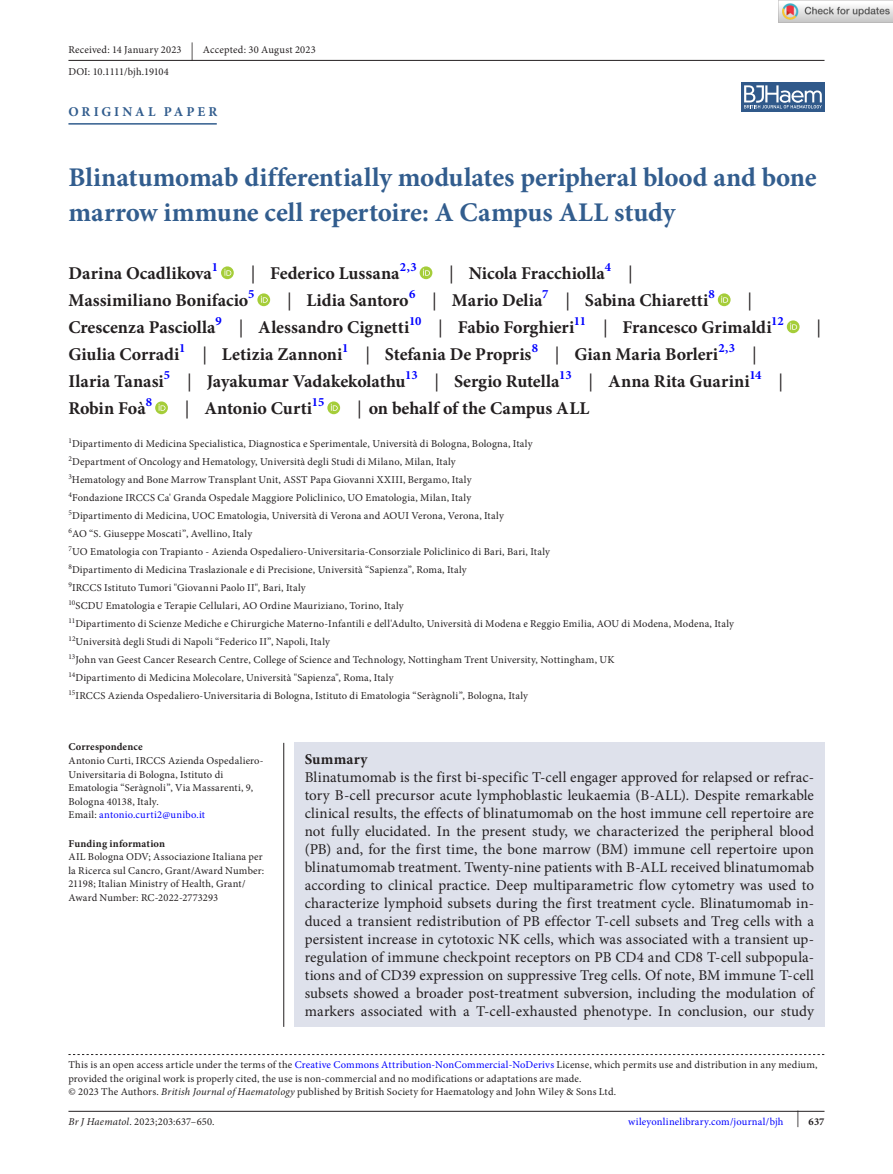
<style>
.page{position:relative;width:893px;height:1174px;background:#fff}
.page>*{position:absolute;margin:0;border:0;box-sizing:border-box;transform-origin:0 0}
.t1{font:700 27px/34.5px "Minion Pro";letter-spacing:-.005em;color:#325d8e}
.t2{font:700 18px "Minion Pro";color:#231f20}
.t3{font:18px "Minion Pro";color:#231f20}
.t4{font:15px/18px "Minion Pro";letter-spacing:.005em;color:#231f20;text-align:justify}
.t5{font:700 15px "Minion Pro";letter-spacing:.015em;color:#231f20}
.t6{font:700 13.5px "Minion Pro";letter-spacing:.21em;color:#325d8e}
.t7{font:700 12.6px "Minion Pro";letter-spacing:-.015em;color:#00f}
.t8{font:10.5px/18px "Minion Pro";letter-spacing:.015em;color:#231f20}
.t9{font:10.5px "Minion Pro";letter-spacing:.02em;color:#00f}
.t10{font:700 10.5px "Minion Pro";letter-spacing:.01em;color:#231f20}
.s1{font-size:18px}
.s2{font-weight:400}
.s3{color:#00f}
.s4{font-style:italic}
.s5{font-weight:700;color:#231f20}
</style>
<div class="page">
<hr style="left:68px;top:1111px;width:756px;height:1px;background:#231f20">
<div style="left:741px;top:82px;width:83px;height:30px;background:#30598a"></div>
<svg style="left:744px;top:85px;width:78px;height:23px"></svg>
<hr style="left:68px;top:123px;width:149px;height:2px;background:#325d8e">
<svg style="left:221px;top:266px;width:13px;height:13px"></svg>
<svg style="left:224px;top:269px;width:7px;height:7px"></svg>
<div style="left:420px;top:266px;width:12px;height:13px;background:#a5cd39;border-radius:50%"></div>
<svg style="left:423px;top:269px;width:7px;height:7px"></svg>
<svg style="left:257px;top:293px;width:13px;height:13px"></svg>
<svg style="left:261px;top:296px;width:7px;height:7px"></svg>
<svg style="left:718px;top:293px;width:13px;height:13px"></svg>
<svg style="left:721px;top:296px;width:7px;height:7px"></svg>
<svg style="left:787px;top:320px;width:12px;height:13px"></svg>
<svg style="left:790px;top:323px;width:7px;height:7px"></svg>
<svg style="left:155px;top:401px;width:13px;height:13px"></svg>
<svg style="left:159px;top:404px;width:6px;height:7px"></svg>
<svg style="left:327px;top:401px;width:13px;height:13px"></svg>
<svg style="left:331px;top:404px;width:7px;height:7px"></svg>
<hr style="left:68px;top:60px;width:756px;height:1px;background:#231f20">
<svg style="left:68px;top:1054px;width:756px;height:1px"></svg>
<div style="left:294px;top:743px;width:530px;height:283px;background:#dee1eb"></div>
<hr style="left:283px;top:743px;width:1px;height:283px;background:#231f20">
<img style="left:779px;top:0;width:114px;height:23px">
<p class="t8" style="left:68px;top:39px;width:249px;line-height:21.9px">Received: 14 January 2023 <span class="s1">|</span> Accepted: 30 August 2023<br>DOI: 10.1111/bjh.19104</p>
<p class="t6" style="left:69px;top:102px;width:150px">ORIGINAL PAPER</p>
<h1 class="t1" style="left:68px;top:160px;width:750px">Blinatumomab differentially modulates peripheral blood and bone marrow immune cell repertoire: A Campus ALL study</h1>
<h2 class="t2" style="left:68px;top:261px;width:145px">Darina Ocadlikova</h2>
<p class="t7" style="left:212px;top:258px;width:8px">1</p>
<h2 class="t2" style="left:251px;top:261px;width:150px"><span class="s2">|</span> Federico Lussana</h2>
<p class="t7" style="left:400px;top:258px;width:18px">2,3</p>
<h2 class="t2" style="left:449px;top:261px;width:157px"><span class="s2">|</span> Nicola Fracchiolla</h2>
<p class="t7" style="left:605px;top:258px;width:8px">4</p>
<h2 class="t3" style="left:628px;top:261px;width:6px">|</h2>
<h2 class="t2" style="left:68px;top:288px;width:181px">Massimiliano Bonifacio</h2>
<p class="t7" style="left:248px;top:285px;width:8px">5</p>
<h2 class="t2" style="left:287px;top:288px;width:123px"><span class="s2">|</span> Lidia Santoro</h2>
<p class="t7" style="left:409px;top:285px;width:8px">6</p>
<h2 class="t2" style="left:432px;top:288px;width:112px"><span class="s2">|</span> Mario Delia</h2>
<p class="t7" style="left:542px;top:285px;width:8px">7</p>
<h2 class="t2" style="left:565px;top:288px;width:145px"><span class="s2">|</span> Sabina Chiaretti</h2>
<p class="t7" style="left:708px;top:285px;width:8px">8</p>
<h2 class="t3" style="left:747px;top:288px;width:6px">|</h2>
<h2 class="t2" style="left:68px;top:315px;width:148px">Crescenza Pasciolla</h2>
<p class="t7" style="left:216px;top:312px;width:8px">9</p>
<h2 class="t2" style="left:239px;top:315px;width:172px"><span class="s2">|</span> Alessandro Cignetti</h2>
<p class="t7" style="left:409px;top:312px;width:14px">10</p>
<h2 class="t2" style="left:438px;top:315px;width:138px"><span class="s2">|</span> Fabio Forghieri</h2>
<p class="t7" style="left:574px;top:312px;width:14px">11</p>
<h2 class="t2" style="left:603px;top:315px;width:170px"><span class="s2">|</span> Francesco Grimaldi</h2>
<p class="t7" style="left:771px;top:312px;width:14px">12</p>
<h2 class="t3" style="left:816px;top:315px;width:6px">|</h2>
<h2 class="t2" style="left:68px;top:342px;width:113px">Giulia Corradi</h2>
<p class="t7" style="left:179px;top:339px;width:8px">1</p>
<h2 class="t2" style="left:202px;top:342px;width:142px"><span class="s2">|</span> Letizia Zannoni</h2>
<p class="t7" style="left:342px;top:339px;width:8px">1</p>
<h2 class="t2" style="left:365px;top:342px;width:168px"><span class="s2">|</span> Stefania De Propris</h2>
<p class="t7" style="left:532px;top:339px;width:8px">8</p>
<h2 class="t2" style="left:555px;top:342px;width:165px"><span class="s2">|</span> Gian Maria Borleri</h2>
<p class="t7" style="left:718px;top:339px;width:18px">2,3</p>
<h2 class="t3" style="left:752px;top:342px;width:6px">|</h2>
<h2 class="t2" style="left:68px;top:369px;width:97px">Ilaria Tanasi</h2>
<p class="t7" style="left:164px;top:366px;width:8px">5</p>
<h2 class="t2" style="left:187px;top:369px;width:220px"><span class="s2">|</span> Jayakumar Vadakekolathu</h2>
<p class="t7" style="left:405px;top:366px;width:14px">13</p>
<h2 class="t2" style="left:435px;top:369px;width:126px"><span class="s2">|</span> Sergio Rutella</h2>
<p class="t7" style="left:559px;top:366px;width:14px">13</p>
<h2 class="t2" style="left:589px;top:369px;width:163px"><span class="s2">|</span> Anna Rita Guarini</h2>
<p class="t7" style="left:749px;top:366px;width:14px">14</p>
<h2 class="t3" style="left:778px;top:369px;width:6px">|</h2>
<h2 class="t2" style="left:68px;top:396px;width:79px">Robin Foà</h2>
<p class="t7" style="left:146px;top:393px;width:8px">8</p>
<h2 class="t2" style="left:185px;top:396px;width:141px"><span class="s2">|</span> Antonio Curti<sup>15</sup></h2>
<h2 class="t2" style="left:357px;top:396px;width:234px"><span class="s2">|</span> on behalf of the Campus ALL</h2>
<p class="t8" style="left:68px;top:435px;width:667px"><sup>1</sup>Dipartimento di Medicina Specialistica, Diagnostica e Sperimentale, Università di Bologna, Bologna, Italy<br><sup>2</sup>Department of Oncology and Hematology, Università degli Studi di Milano, Milan, Italy<br><sup>3</sup>Hematology and Bone Marrow Transplant Unit, ASST Papa Giovanni XXIII, Bergamo, Italy<br><sup>4</sup>Fondazione IRCCS Ca' Granda Ospedale Maggiore Policlinico, UO Ematologia, Milan, Italy<br><sup>5</sup>Dipartimento di Medicina, UOC Ematologia, Università di Verona and AOUI Verona, Verona, Italy<br><sup>6</sup>AO “S. Giuseppe Moscati”, Avellino, Italy<br><sup>7</sup>UO Ematologia con Trapianto - Azienda Ospedaliero-Universitaria-Consorziale Policlinico di Bari, Bari, Italy<br><sup>8</sup>Dipartimento di Medicina Traslazionale e di Precisione, Università “Sapienza”, Roma, Italy<br><sup>9</sup>IRCCS Istituto Tumori "Giovanni Paolo II", Bari, Italy<br><sup>10</sup>SCDU Ematologia e Terapie Cellulari, AO Ordine Mauriziano, Torino, Italy<br><sup>11</sup>Dipartimento di Scienze Mediche e Chirurgiche Materno-Infantili e dell'Adulto, Università di Modena e Reggio Emilia, AOU di Modena, Modena, Italy <sup>12</sup>Università degli Studi di Napoli “Federico II”, Napoli, Italy<br><sup>13</sup>John van Geest Cancer Research Centre, College of Science and Technology, Nottingham Trent University, Nottingham, UK<br><sup>14</sup>Dipartimento di Medicina Molecolare, Università "Sapienza", Roma, Italy<br><sup>15</sup>IRCCS Azienda Ospedaliero-Universitaria di Bologna, Istituto di Ematologia “Seràgnoli”, Bologna, Italy</p>
<p class="t10" style="left:68px;top:739px;width:76px">Correspondence</p>
<p class="t8" style="left:68px;top:754px;width:197px;line-height:13.5px">Antonio Curti, IRCCS Azienda Ospedaliero-Universitaria di Bologna, Istituto di Ematologia “Seràgnoli”, Via Massarenti, 9, Bologna 40138, Italy.<br>Email: <span class="s3">antonio.curti2@unibo.it</span></p>
<p class="t10" style="left:68px;top:835px;width:98px">Funding information</p>
<p class="t8" style="left:68px;top:850px;width:197px;line-height:13.5px">AIL Bologna ODV; Associazione Italiana per la Ricerca sul Cancro, Grant/Award Number:<br>21198; Italian Ministry of Health, Grant/ Award Number: RC-2022-2773293</p>
<h3 class="t5" style="left:305px;top:749px;width:64px">Summary</h3>
<p class="t4" style="left:305px;top:768px;width:511px">Blinatumomab is the first bi-specific T-cell engager approved for relapsed or refrac&shy;tory B-cell precursor acute lymphoblastic leukaemia (B-ALL). Despite remarkable clinical results, the effects of blinatumomab on the host immune cell repertoire are not fully elucidated. In the present study, we characterized the peripheral blood (PB) and, for the first time, the bone marrow (BM) immune cell repertoire upon blinatumomab treatment. Twenty-nine patients with B-ALL received blinatumomab according to clinical practice. Deep multiparametric flow cytometry was used to characterize lymphoid subsets during the first treatment cycle. Blinatumomab in&shy;duced a transient redistribution of PB effector T-cell subsets and Treg cells with a persistent increase in cytotoxic NK cells, which was associated with a transient up&shy;regulation of immune checkpoint receptors on PB CD4 and CD8 T-cell subpopula&shy;tions and of CD39 expression on suppressive Treg cells. Of note, BM immune T-cell subsets showed a broader post-treatment subversion, including the modulation of markers associated with a T-cell-exhausted phenotype. In conclusion, our study</p>
<p class="t8" style="left:68px;top:1058px;width:751px;line-height:13.5px">This is an open access article under the terms of the <span class="s3">Creative Commons Attribution-NonCommercial-NoDerivs</span> License, which permits use and distribution in any medium, provided the original work is properly cited, the use is non-commercial and no modifications or adaptations are made.<br>© 2023 The Authors. <span class="s4">British Journal of Haematology</span> published by British Society for Haematology and John Wiley &amp; Sons Ltd.</p>
<p class="t8" style="left:68px;top:1112px;width:148px"><span class="s4">Br J Haematol</span>. 2023;203:637–650.</p>
<p class="t9" style="left:628px;top:1114px;width:198px">wileyonlinelibrary.com/journal/bjh <sup>|</sup> <span class="s5">637</span></p>
</div>
